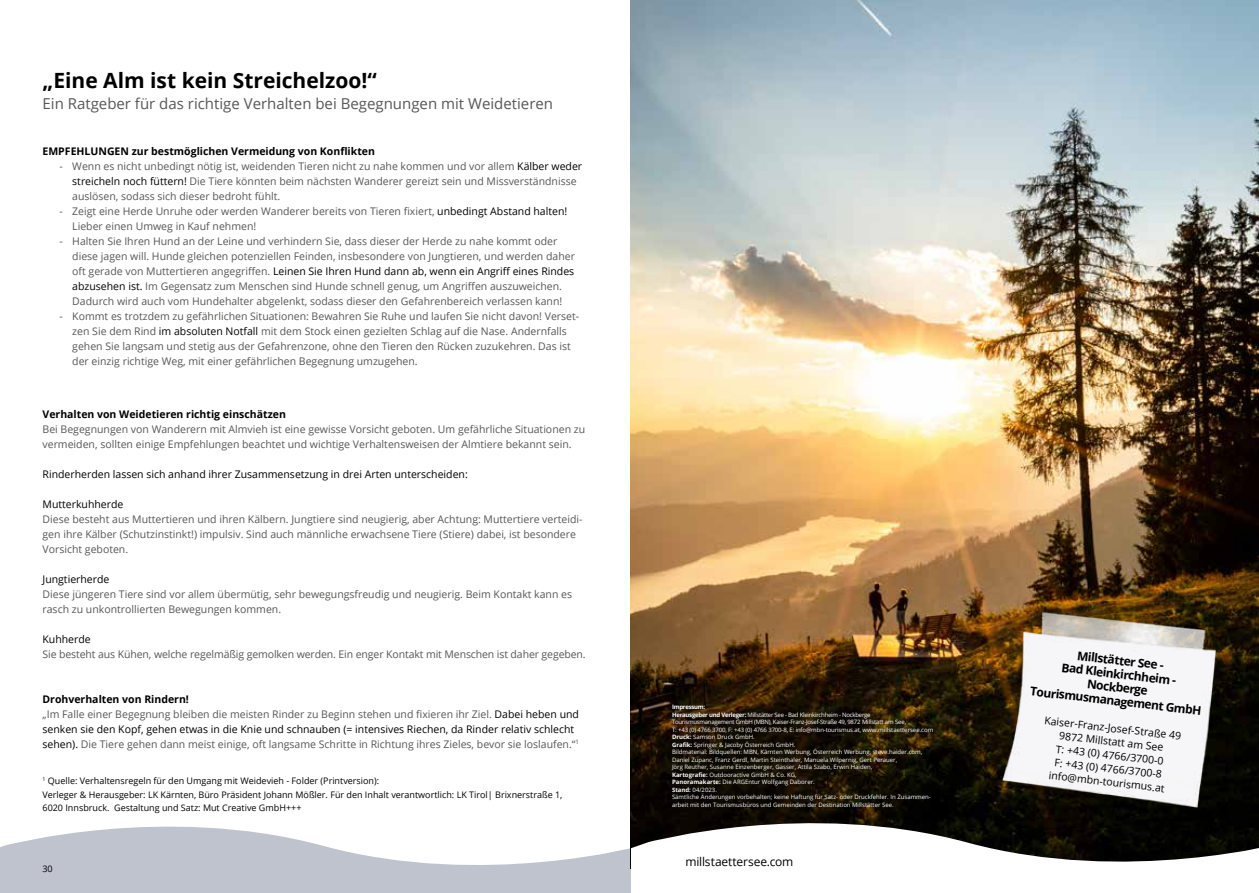
<style>
.page{position:relative;width:1259px;height:893px;background:#fff}
.page>*{position:absolute;margin:0;border:0;box-sizing:border-box;transform-origin:0 0}
.t1{font:700 21px "Open Sans";color:#000}
.t2{font:15px "Open Sans";color:#575756}
.t3{font:700 12px/13.5px "Open Sans";color:#000;text-align:center}
.t4{font:12px "Open Sans";letter-spacing:-.015em;color:#000}
.t5{font:10.5px/15px "Open Sans";color:#575756}
.t6{font:10.5px/13.5px "Open Sans";color:#000;text-align:center}
.t7{font:700 10.5px "Open Sans";color:#000}
.t8{font:9px/13.5px "Open Sans";color:#000}
.t9{font:6px/7.5px "Open Sans";color:#fff}
.s1{color:#000}
.s2{font-weight:700;color:#000}
.s3{font-weight:700}
</style>
<div class="page">
<svg style="left:0;top:826px;width:631px;height:67px;fill:#bec3ce"></svg>
<img style="left:630px;top:0;width:629px;height:869px">
<svg style="left:631px;top:799px;width:628px;height:70px"></svg>
<img style="left:990px;top:591px;width:246px;height:230px">
<h1 class="t1" style="left:43px;top:65px;width:336px">„Eine Alm ist kein Streichelzoo!“</h1>
<h2 class="t2" style="left:43px;top:93px;width:512px">Ein Ratgeber für das richtige Verhalten bei Begegnungen mit Weidetieren</h2>
<p class="t7" style="left:43px;top:144px;width:334px">EMPFEHLUNGEN zur bestmöglichen Vermeidung von Konflikten</p>
<p class="t5" style="left:72px;top:159px;width:511px;text-indent:-13px">- Wenn es nicht unbedingt nötig ist, weidenden Tieren nicht zu nahe kommen und vor allem <span class="s1">Kälber weder streicheln noch füttern!</span> Die Tiere könnten beim nächsten Wanderer gereizt sein und Missverständnisse auslösen, sodass sich dieser bedroht fühlt.</p>
<p class="t5" style="left:72px;top:204px;width:496px;text-indent:-13px">- Zeigt eine Herde Unruhe oder werden Wanderer bereits von Tieren fixiert, <span class="s1">unbedingt Abstand halten!<br></span>Lieber einen Umweg in Kauf nehmen!</p>
<p class="t5" style="left:72px;top:234px;width:504px;text-indent:-13px">- Halten Sie Ihren Hund an der Leine und verhindern Sie, dass dieser der Herde zu nahe kommt oder diese jagen will. Hunde gleichen potenziellen Feinden, insbesondere von Jungtieren, und werden daher oft gerade von Muttertieren angegriffen. <span class="s1">Leinen Sie Ihren Hund dann ab, wenn ein Angriff eines Rindes abzusehen ist.</span> Im Gegensatz zum Menschen sind Hunde schnell genug, um Angriffen auszuweichen.<br>Dadurch wird auch vom Hundehalter abgelenkt, sodass dieser den Gefahrenbereich verlassen kann!</p>
<p class="t5" style="left:72px;top:309px;width:508px;text-indent:-13px">- Kommt es trotzdem zu gefährlichen Situationen: Bewahren Sie Ruhe und laufen Sie nicht davon! Verset&shy;zen Sie dem Rind <span class="s1">im absoluten Notfall</span> mit dem Stock einen gezielten Schlag auf die Nase. Andernfalls gehen Sie langsam und stetig aus der Gefahrenzone, ohne den Tieren den Rücken zuzukehren. Das ist der einzig richtige Weg, mit einer gefährlichen Begegnung umzugehen.</p>
<p class="t7" style="left:43px;top:407px;width:245px">Verhalten von Weidetieren richtig einschätzen</p>
<p class="t5" style="left:43px;top:421px;width:544px">Bei Begegnungen von Wanderern mit Almvieh ist eine gewisse Vorsicht geboten. Um gefährliche Situationen zu vermeiden, sollten einige Empfehlungen beachtet und wichtige Verhaltensweisen der Almtiere bekannt sein.</p>
<p class="t6" style="left:43px;top:467px;width:427px">Rinderherden lassen sich anhand ihrer Zusammensetzung in drei Arten unterscheiden:</p>
<p class="t6" style="left:43px;top:497px;width:82px">Mutterkuhherde</p>
<p class="t5" style="left:43px;top:511px;width:541px">Diese besteht aus Muttertieren und ihren Kälbern. Jungtiere sind neugierig, aber Achtung: Muttertiere verteidi&shy;gen ihre Kälber (Schutzinstinkt!) impulsiv. Sind auch männliche erwachsene Tiere (Stiere) dabei, ist besondere<br>Vorsicht geboten.</p>
<p class="t6" style="left:43px;top:572px;width:68px">Jungtierherde</p>
<p class="t5" style="left:43px;top:586px;width:531px">Diese jüngeren Tiere sind vor allem übermütig, sehr bewegungsfreudig und neugierig. Beim Kontakt kann es rasch zu unkontrollierten Bewegungen kommen.</p>
<p class="t6" style="left:43px;top:632px;width:50px">Kuhherde</p>
<p class="t5" style="left:43px;top:646px;width:545px">Sie besteht aus Kühen, welche regelmäßig gemolken werden. Ein enger Kontakt mit Menschen ist daher gegeben.</p>
<p class="t5" style="left:43px;top:691px;width:538px"><span class="s2">Drohverhalten von Rindern!<br></span>„Im Falle einer Begegnung bleiben die meisten Rinder zu Beginn stehen und fixieren ihr Ziel. <span class="s1">Dabei heben und senken sie den Kopf, gehen etwas in die Knie und schnauben (= intensives Riechen, da Rinder relativ schlecht sehen).</span> Die Tiere gehen dann meist einige, oft langsame Schritte in Richtung ihres Zieles, bevor sie loslaufen.“<sup>1</sup></p>
<p class="t8" style="left:43px;top:774px;width:521px"><sup>1</sup> Quelle: Verhaltensregeln für den Umgang mit Weidevieh - Folder (Printversion):<br>Verleger &amp; Herausgeber: LK Kärnten, Büro Präsident Johann Mößler. Für den Inhalt verantwortlich: LK Tirol| Brixnerstraße 1,<br>6020 Innsbruck. Gestaltung und Satz: Mut Creative GmbH+++</p>
<p class="t8" style="left:42px;top:862px;width:12px">30</p>
<p class="t9" style="left:672px;top:703px;width:263px"><span class="s3">Impressum:<br>Herausgeber und Verleger:</span> Millstätter See - Bad Kleinkirchheim - Nockberge Tourismusmanagement GmbH (MBN), Kaiser-Franz-Josef-Straße 49, 9872 Millstatt am See,<br>T: +43 (0) 4766 3700, F: +43 (0) 4766 3700-8, E: info@mbn-tourismus.at, www.millstaettersee.com <span class="s3">Druck:</span> Samson Druck GmbH.<br><span class="s3">Grafik:</span> Springer &amp; Jacoby Österreich GmbH.<br>Bildmaterial: Bildquellen: MBN, Kärnten Werbung, Österreich Werbung, steve.haider.com, Daniel Zupanc, Franz Gerdl, Martin Steinthaler, Manuela Wilpernig, Gert Perauer,<br>Jörg Reuther, Susanne Einzenberger, Gasser, Attila Szabo, Erwin Haiden,<br><span class="s3">Kartografie:</span> Outdooractive GmbH &amp; Co. KG,<br><span class="s3">Panoramakarte:</span> Die ARGEntur Wolfgang Daborer.<br><span class="s3">Stand:</span> 04/2023.<br>Sämtliche Änderungen vorbehalten; keine Haftung für Satz- oder Druckfehler. In Zusammen&shy;arbeit mit den Tourismusbüros und Gemeinden der Destination Millstätter See.</p>
<p class="t4" style="left:685px;top:853px;width:110px">millstaettersee.com</p>
<p class="t3" style="left:1035px;top:644px;width:174px;rotate:6deg">Millstätter See -<br>Bad Kleinkirchheim -<br>Nockberge<br>Tourismusmanagement GmbH</p>
<p class="t6" style="left:1045px;top:714px;width:139px;rotate:6deg">Kaiser-Franz-Josef-Straße 49<br>9872 Millstatt am See<br>T: +43 (0) 4766/3700-0<br>F: +43 (0) 4766/3700-8 info@mbn-tourismus.at</p>
</div>
